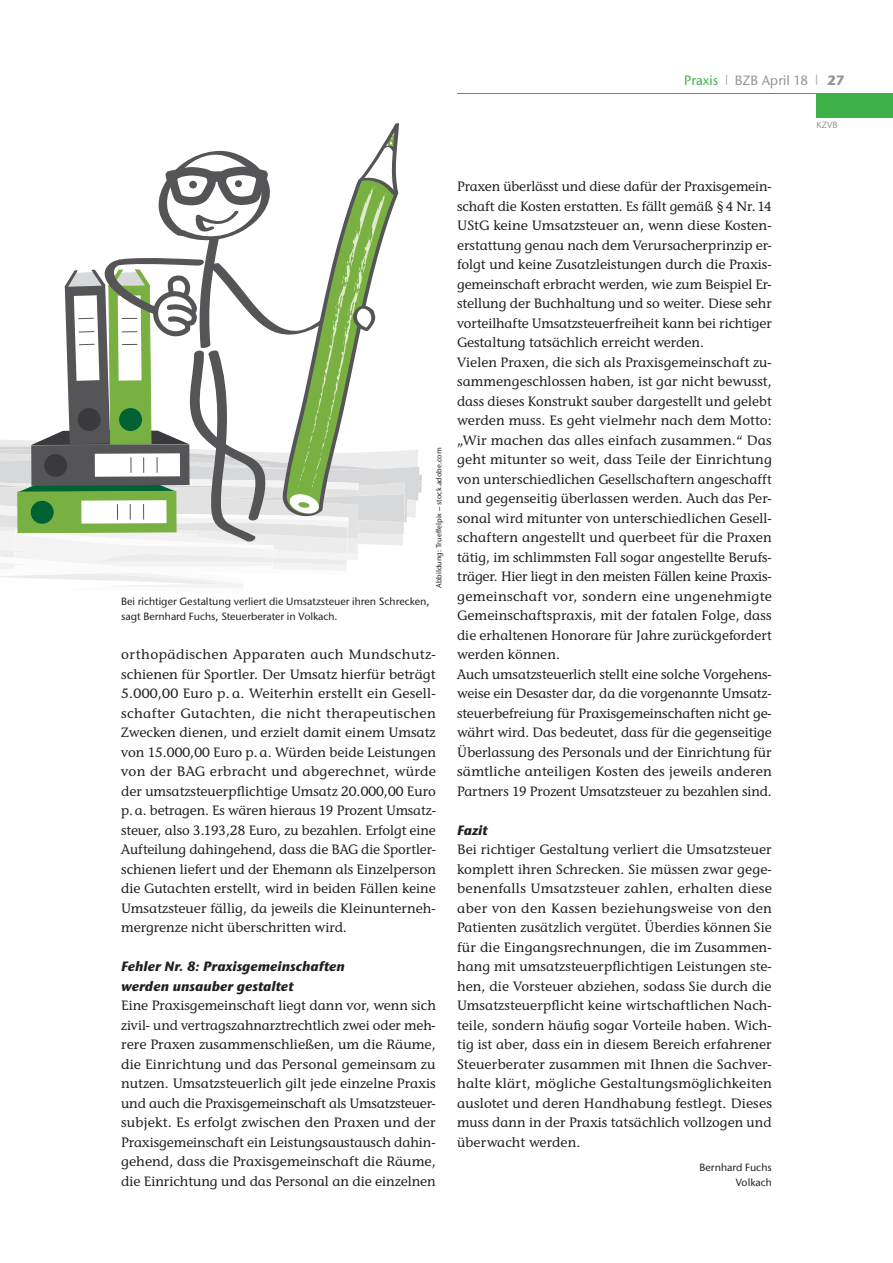
<style>
.page{position:relative;width:893px;height:1263px;background:#fff}
.page>*{position:absolute;margin:0;border:0;box-sizing:border-box;transform-origin:0 0}
.t1{font:500 13.5px/19.5px "Stone Inf ITC Std";color:#231f20;text-align:justify}
.t2{font:italic 700 13.5px/19.5px "Stone Sans ITC Std";color:#231f20}
.t3{font:500 13.5px "Stone Sans ITC Std";color:#939598}
.t4{font:500 10.5px/15px "Stone Sans ITC Std";color:#231f20;text-align:right}
.t5{font:500 9px "Stone Sans ITC Std";color:#939598}
.t6{font:500 7.5px "Stone Sans ITC Std";color:#231f20}
.s1{color:#3eb248}
.s2{font-weight:700}
</style>
<div class="page">
<svg style="left:0;top:123px;width:422px;height:465px"></svg>
<hr style="left:457px;top:94px;width:436px;height:1px;background:#827c7d">
<div style="left:816px;top:94px;width:77px;height:24px;background:#3eb248"></div>
<p class="t3" style="left:684px;top:75px;width:162px"><span class="s1">Praxis</span> <sup>|</sup> BZB April 18 <sup>|</sup> <span class="s2">27</span></p>
<p class="t5" style="left:816px;top:121px;width:23px">KZVB</p>
<p class="t6" style="left:436px;top:588px;width:142px;rotate:-90deg">Abbildung: Trueffelpix – stock.adobe.com</p>
<p class="t4" style="left:121px;top:595px;width:310px;text-align:left">Bei richtiger Gestaltung verliert die Umsatzsteuer ihren Schrecken, sagt Bernhard Fuchs, Steuerberater in Volkach.</p>
<p class="t1" style="left:121px;top:646px;width:316px">orthopädischen Apparaten auch Mundschutz&shy;schienen für Sportler. Der Umsatz hierfür beträgt 5.000,00 Euro p. a. Weiterhin erstellt ein Gesell&shy;schafter Gutachten, die nicht therapeutischen Zwecken dienen, und erzielt damit einem Umsatz von 15.000,00 Euro p. a. Würden beide Leistungen von der BAG erbracht und abgerechnet, würde der umsatzsteuerpflichtige Umsatz 20.000,00 Euro p. a. betragen. Es wären hieraus 19 Prozent Umsatz&shy;steuer, also 3.193,28 Euro, zu bezahlen. Erfolgt eine Aufteilung dahingehend, dass die BAG die Sportler&shy;schienen liefert und der Ehemann als Einzelperson die Gutachten erstellt, wird in beiden Fällen keine Umsatzsteuer fällig, da jeweils die Kleinunterneh&shy;mergrenze nicht überschritten wird.</p>
<p class="t2" style="left:121px;top:958px;width:225px">Fehler Nr. 8: Praxisgemeinschaften werden unsauber gestaltet</p>
<p class="t1" style="left:121px;top:997px;width:316px">Eine Praxisgemeinschaft liegt dann vor, wenn sich zivil- und vertragszahnarztrechtlich zwei oder meh&shy;rere Praxen zusammenschließen, um die Räume, die Einrichtung und das Personal gemeinsam zu nutzen. Umsatzsteuerlich gilt jede einzelne Praxis und auch die Praxisgemeinschaft als Umsatzsteuer&shy;subjekt. Es erfolgt zwischen den Praxen und der Praxisgemeinschaft ein Leistungsaustausch dahin&shy;gehend, dass die Praxisgemeinschaft die Räume, die Einrichtung und das Personal an die einzelnen</p>
<p class="t1" style="left:457px;top:178px;width:316px;text-align:left">Praxen überlässt und diese dafür der Praxisgemein&shy;schaft die Kosten erstatten. Es fällt gemäß § 4 Nr. 14<br>UStG keine Umsatzsteuer an, wenn diese Kosten&shy;erstattung genau nach dem Verursacherprinzip er&shy;folgt und keine Zusatzleistungen durch die Praxis&shy;gemeinschaft erbracht werden, wie zum Beispiel Er&shy;stellung der Buchhaltung und so weiter. Diese sehr vorteilhafte Umsatzsteuerfreiheit kann bei richtiger Gestaltung tatsächlich erreicht werden.<br>Vielen Praxen, die sich als Praxisgemeinschaft zu&shy;sammengeschlossen haben, ist gar nicht bewusst, dass dieses Konstrukt sauber dargestellt und gelebt werden muss. Es geht vielmehr nach dem Motto: „Wir machen das alles einfach zusammen.“ Das geht mitunter so weit, dass Teile der Einrichtung von unterschiedlichen Gesellschaftern angeschafft und gegenseitig überlassen werden. Auch das Per&shy;sonal wird mitunter von unterschiedlichen Gesell&shy;schaftern angestellt und querbeet für die Praxen tätig, im schlimmsten Fall sogar angestellte Berufs&shy;träger. Hier liegt in den meisten Fällen keine Praxis&shy;gemeinschaft vor, sondern eine ungenehmigte Gemeinschaftspraxis, mit der fatalen Folge, dass die erhaltenen Honorare für Jahre zurückgefordert werden können.<br>Auch umsatzsteuerlich stellt eine solche Vorgehens&shy;weise ein Desaster dar, da die vorgenannte Umsatz&shy;steuerbefreiung für Praxisgemeinschaften nicht ge&shy;währt wird. Das bedeutet, dass für die gegenseitige Überlassung des Personals und der Einrichtung für sämtliche anteiligen Kosten des jeweils anderen Partners 19 Prozent Umsatzsteuer zu bezahlen sind.</p>
<p class="t2" style="left:457px;top:822px;width:32px">Fazit</p>
<p class="t1" style="left:457px;top:841px;width:316px">Bei richtiger Gestaltung verliert die Umsatzsteuer komplett ihren Schrecken. Sie müssen zwar gege&shy;benenfalls Umsatzsteuer zahlen, erhalten diese aber von den Kassen beziehungsweise von den Patienten zusätzlich vergütet. Überdies können Sie für die Eingangsrechnungen, die im Zusammen&shy;hang mit umsatzsteuerpflichtigen Leistungen ste&shy;hen, die Vorsteuer abziehen, sodass Sie durch die Umsatzsteuerpflicht keine wirtschaftlichen Nach&shy;teile, sondern häufig sogar Vorteile haben. Wich&shy;tig ist aber, dass ein in diesem Bereich erfahrener Steuerberater zusammen mit Ihnen die Sachver&shy;halte klärt, mögliche Gestaltungsmöglichkeiten auslotet und deren Handhabung festlegt. Dieses muss dann in der Praxis tatsächlich vollzogen und überwacht werden.</p>
<p class="t4" style="left:699px;top:1161px;width:74px">Bernhard Fuchs<br>Volkach</p>
</div>
